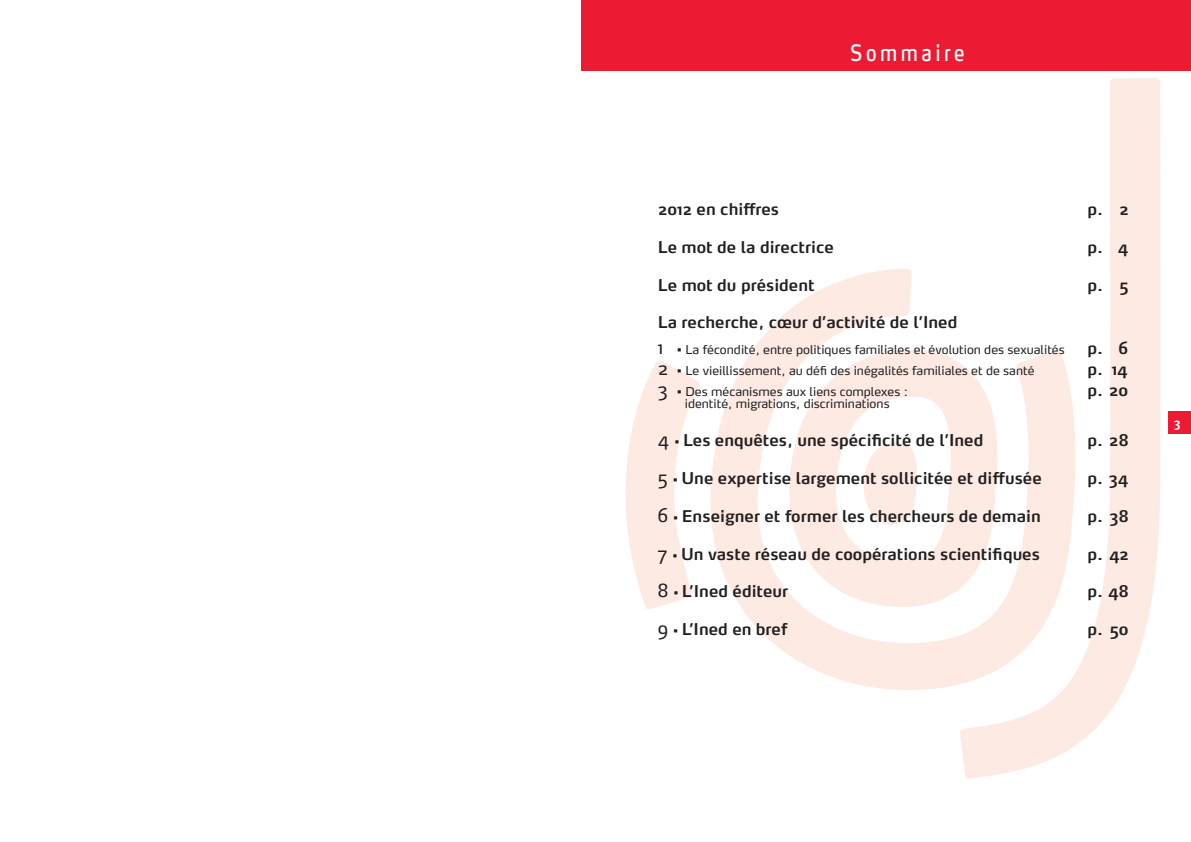
<style>
.page{position:relative;width:1191px;height:842px;background:#fff}
.page>*{position:absolute;margin:0;border:0;box-sizing:border-box;transform-origin:0 0}
.t1{font:22.5px "Max OT";letter-spacing:.2em;color:#fff;scale:.8 1}
.t2{font:600 16px "Max OT";color:#231f20}
.t3{font:12px "Max OT";color:#231f20}
.t4{font:700 12px "Max OT";color:#fff}
.s1{font-size:18px}
.s2{font-weight:400;font-size:18px}
.s3{font-weight:400;font-size:12px}
</style>
<div class="page">
<svg style="left:960px;top:78px;width:200px;height:701px"></svg>
<svg style="left:710px;top:269px;width:365px;height:422px"></svg>
<svg style="left:625px;top:361px;width:74px;height:248px"></svg>
<svg style="left:862px;top:441px;width:56px;height:84px"></svg>
<div style="left:1168px;top:411px;width:23px;height:23px;background:#ed1a33"></div>
<div style="left:581px;top:0;width:610px;height:71px;background:#ed1a33"></div>
<h1 class="t1" style="left:850px;top:38px;width:145px">Sommaire</h1>
<p class="t2" style="left:658px;top:199px;width:123px">2012 en chiffres</p>
<p class="t2" style="left:1087px;top:199px;width:43px">p. 2</p>
<p class="t2" style="left:658px;top:236px;width:177px">Le mot de la directrice</p>
<p class="t2" style="left:1087px;top:236px;width:43px">p. 4</p>
<p class="t2" style="left:658px;top:274px;width:158px">Le mot du président</p>
<p class="t2" style="left:1087px;top:274px;width:43px">p. 5</p>
<p class="t2" style="left:658px;top:312px;width:301px">La recherche, cœur d’activité de l’Ined</p>
<p class="t3" style="left:658px;top:341px;width:408px"><span class="s1">1</span> • La fécondité, entre politiques familiales et évolution des sexualités</p>
<p class="t2" style="left:1087px;top:337px;width:42px">p. 6</p>
<p class="t3" style="left:658px;top:362px;width:378px"><span class="s1">2</span> • Le vieillissement, au défi des inégalités familiales et de santé</p>
<p class="t2" style="left:1087px;top:358px;width:42px">p. 14</p>
<p class="t3" style="left:658px;top:384px;width:252px"><span class="s1">3</span> • Des mécanismes aux liens complexes :</p>
<p class="t2" style="left:1087px;top:380px;width:42px">p. 20</p>
<p class="t3" style="left:685px;top:396px;width:206px">identité, migrations, discriminations</p>
<p class="t2" style="left:658px;top:430px;width:327px"><span class="s2">4</span> <span class="s3">•</span> Les enquêtes, une spécificité de l’Ined</p>
<p class="t2" style="left:1087px;top:430px;width:43px">p. 28</p>
<p class="t2" style="left:658px;top:468px;width:385px"><span class="s2">5</span> <span class="s3">•</span> Une expertise largement sollicitée et diffusée</p>
<p class="t2" style="left:1087px;top:468px;width:43px">p. 34</p>
<p class="t2" style="left:658px;top:506px;width:384px"><span class="s2">6</span> <span class="s3">•</span> Enseigner et former les chercheurs de demain</p>
<p class="t2" style="left:1087px;top:506px;width:43px">p. 38</p>
<p class="t2" style="left:658px;top:543px;width:383px"><span class="s2">7</span> <span class="s3">•</span> Un vaste réseau de coopérations scientifiques</p>
<p class="t2" style="left:1087px;top:543px;width:43px">p. 42</p>
<p class="t2" style="left:658px;top:581px;width:132px"><span class="s2">8</span> <span class="s3">•</span> L’Ined éditeur</p>
<p class="t2" style="left:1087px;top:581px;width:43px">p. 48</p>
<p class="t2" style="left:658px;top:619px;width:131px"><span class="s2">9</span> <span class="s3">•</span> L’Ined en bref</p>
<p class="t2" style="left:1087px;top:619px;width:43px">p. 50</p>
<p class="t4" style="left:1174px;top:415px;width:8px">3</p>
</div>
